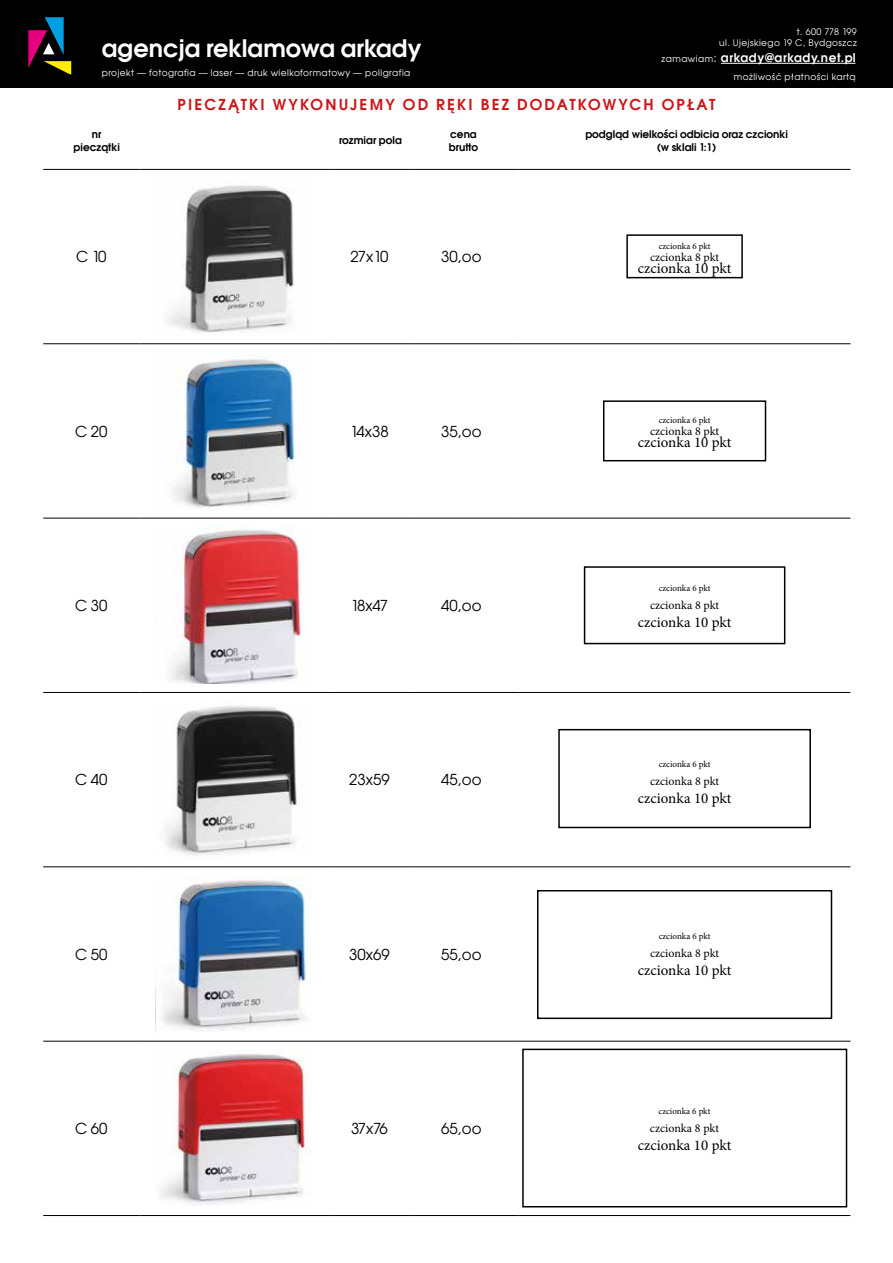
<style>
.page{position:relative;width:893px;height:1263px;background:#fff}
.page>*{position:absolute;margin:0;border:0;box-sizing:border-box;transform-origin:0 0}
.t1{font:24px "Avant Garde Gothic ITC Dm";color:#fff}
.t2{font:15px "Avant Garde Gothic ITC";color:#000}
.t3{font:15px "Minion Pro";color:#000}
.t4{font:15px "Avant Garde Gothic ITC Dm";letter-spacing:.15em;color:#cd171a}
.t5{font:12px "Minion Pro";color:#000}
.t6{font:12px "Avant Garde Gothic ITC Dm";letter-spacing:.05em;color:#fff}
.t7{font:10.5px/12.6px "Avant Garde Gothic ITC Dm";color:#000;text-align:center}
.t8{font:9px/10.8px "Avant Garde Gothic ITC";letter-spacing:.05em;color:#fff;text-align:right}
.t9{font:9px "Minion Pro";color:#000}
.s1{font-family:"Avant Garde Gothic ITC";font-size:9px}
.s2{font-family:"Avant Garde Gothic ITC"}
</style>
<div class="page">
<div style="left:0;top:0;width:893px;height:88px;background:#000"></div>
<svg style="left:28px;top:17px;width:43px;height:57px"></svg>
<hr style="left:721px;top:63px;width:134px;height:1px;background:#fff">
<hr style="left:43px;top:169px;width:96px;height:1px;background:#000">
<hr style="left:139px;top:169px;width:196px;height:1px;background:#000">
<hr style="left:335px;top:169px;width:73px;height:1px;background:#000">
<hr style="left:408px;top:169px;width:111px;height:1px;background:#000">
<hr style="left:519px;top:169px;width:331px;height:1px;background:#000">
<hr style="left:43px;top:343px;width:96px;height:1px;background:#000">
<hr style="left:139px;top:343px;width:196px;height:1px;background:#000">
<hr style="left:335px;top:343px;width:73px;height:1px;background:#000">
<hr style="left:408px;top:343px;width:111px;height:1px;background:#000">
<hr style="left:519px;top:343px;width:331px;height:1px;background:#000">
<hr style="left:43px;top:518px;width:96px;height:1px;background:#000">
<hr style="left:139px;top:518px;width:196px;height:1px;background:#000">
<hr style="left:335px;top:518px;width:73px;height:1px;background:#000">
<hr style="left:408px;top:518px;width:111px;height:1px;background:#000">
<hr style="left:519px;top:518px;width:331px;height:1px;background:#000">
<hr style="left:43px;top:692px;width:96px;height:1px;background:#000">
<hr style="left:139px;top:692px;width:196px;height:1px;background:#000">
<hr style="left:335px;top:692px;width:73px;height:1px;background:#000">
<hr style="left:408px;top:692px;width:111px;height:1px;background:#000">
<hr style="left:519px;top:692px;width:331px;height:1px;background:#000">
<hr style="left:43px;top:866px;width:96px;height:1px;background:#000">
<hr style="left:139px;top:866px;width:196px;height:1px;background:#000">
<hr style="left:335px;top:866px;width:73px;height:1px;background:#000">
<hr style="left:408px;top:866px;width:111px;height:1px;background:#000">
<hr style="left:519px;top:866px;width:331px;height:1px;background:#000">
<hr style="left:43px;top:1041px;width:96px;height:1px;background:#000">
<hr style="left:139px;top:1041px;width:196px;height:1px;background:#000">
<hr style="left:335px;top:1041px;width:73px;height:1px;background:#000">
<hr style="left:408px;top:1041px;width:111px;height:1px;background:#000">
<hr style="left:519px;top:1041px;width:331px;height:1px;background:#000">
<hr style="left:43px;top:1215px;width:96px;height:1px;background:#000">
<hr style="left:139px;top:1215px;width:196px;height:1px;background:#000">
<hr style="left:335px;top:1215px;width:73px;height:1px;background:#000">
<hr style="left:408px;top:1215px;width:111px;height:1px;background:#000">
<hr style="left:519px;top:1215px;width:331px;height:1px;background:#000">
<img style="left:168px;top:185px;width:126px;height:148px">
<div style="left:626px;top:234px;width:117px;height:44px;border:2px solid #000"></div>
<img style="left:172px;top:359px;width:123px;height:149px">
<div style="left:603px;top:400px;width:163px;height:61px;border:2px solid #000"></div>
<img style="left:169px;top:529px;width:137px;height:155px">
<div style="left:584px;top:566px;width:201px;height:78px;border:2px solid #000"></div>
<img style="left:164px;top:706px;width:133px;height:150px">
<div style="left:558px;top:729px;width:253px;height:99px;border:2px solid #000"></div>
<img style="left:162px;top:875px;width:146px;height:156px">
<div style="left:537px;top:890px;width:295px;height:129px;border:2px solid #000"></div>
<img style="left:160px;top:1050px;width:151px;height:155px">
<div style="left:522px;top:1049px;width:325px;height:158px;border:2px solid #000"></div>
<h1 class="t1" style="left:102px;top:33px;width:321px">agencja reklamowa arkady</h1>
<p class="t8" style="left:102px;top:67px;width:310px">projekt — fotografia — laser — druk wielkoformatowy — poligrafia</p>
<p class="t8" style="left:719px;top:27px;width:139px">t. 600 778 199<br>ul. Ujejskiego 19 C, Bydgoszcz</p>
<h3 class="t6" style="left:662px;top:50px;width:195px"><span class="s1">zamawiam</span><span class="s2">:</span> arkady@arkady.net.pl</h3>
<p class="t8" style="left:734px;top:71px;width:123px">możliwość płatności kartą</p>
<h2 class="t4" style="left:177px;top:95px;width:540px">PIECZĄTKI WYKONUJEMY OD RĘKI BEZ DODATKOWYCH OPŁAT</h2>
<p class="t7" style="left:74px;top:128px;width:48px">nr pieczątki</p>
<p class="t7" style="left:339px;top:134px;width:64px">rozmiar pola</p>
<p class="t7" style="left:449px;top:128px;width:31px;text-align:left">cena brutto</p>
<p class="t7" style="left:585px;top:128px;width:204px">podgląd wielkości odbicia oraz czcionki (w sklali 1:1)</p>
<h2 class="t2" style="left:76px;top:248px;width:32px">C 10</h2>
<h2 class="t2" style="left:351px;top:248px;width:39px">27x10</h2>
<h2 class="t2" style="left:441px;top:248px;width:42px">30,oo</h2>
<h2 class="t2" style="left:75px;top:422px;width:34px">C 20</h2>
<h2 class="t2" style="left:350px;top:422px;width:40px">14x38</h2>
<h2 class="t2" style="left:441px;top:422px;width:42px">35,oo</h2>
<h2 class="t2" style="left:75px;top:596px;width:34px">C 30</h2>
<h2 class="t2" style="left:351px;top:596px;width:39px">18x47</h2>
<h2 class="t2" style="left:441px;top:596px;width:42px">40,oo</h2>
<h2 class="t2" style="left:75px;top:771px;width:34px">C 40</h2>
<h2 class="t2" style="left:349px;top:771px;width:42px">23x59</h2>
<h2 class="t2" style="left:441px;top:771px;width:42px">45,oo</h2>
<h2 class="t2" style="left:75px;top:945px;width:34px">C 50</h2>
<h2 class="t2" style="left:349px;top:945px;width:42px">30x69</h2>
<h2 class="t2" style="left:441px;top:945px;width:42px">55,oo</h2>
<h2 class="t2" style="left:75px;top:1119px;width:34px">C 60</h2>
<h2 class="t2" style="left:351px;top:1119px;width:38px">37x76</h2>
<h2 class="t2" style="left:441px;top:1119px;width:42px">65,oo</h2>
<p class="t9" style="left:659px;top:240px;width:53px">czcionka 6 pkt</p>
<h3 class="t5" style="left:650px;top:249px;width:71px">czcionka 8 pkt</h3>
<h2 class="t3" style="left:638px;top:258px;width:95px">czcionka 10 pkt</h2>
<p class="t9" style="left:659px;top:414px;width:53px">czcionka 6 pkt</p>
<h3 class="t5" style="left:650px;top:423px;width:71px">czcionka 8 pkt</h3>
<h2 class="t3" style="left:638px;top:432px;width:95px">czcionka 10 pkt</h2>
<p class="t9" style="left:659px;top:582px;width:53px">czcionka 6 pkt</p>
<h3 class="t5" style="left:650px;top:597px;width:71px">czcionka 8 pkt</h3>
<h2 class="t3" style="left:638px;top:612px;width:95px">czcionka 10 pkt</h2>
<p class="t9" style="left:659px;top:758px;width:53px">czcionka 6 pkt</p>
<h3 class="t5" style="left:650px;top:773px;width:71px">czcionka 8 pkt</h3>
<h2 class="t3" style="left:638px;top:788px;width:95px">czcionka 10 pkt</h2>
<p class="t9" style="left:659px;top:930px;width:53px">czcionka 6 pkt</p>
<h3 class="t5" style="left:650px;top:945px;width:71px">czcionka 8 pkt</h3>
<h2 class="t3" style="left:638px;top:960px;width:95px">czcionka 10 pkt</h2>
<p class="t9" style="left:659px;top:1105px;width:53px">czcionka 6 pkt</p>
<h3 class="t5" style="left:650px;top:1120px;width:71px">czcionka 8 pkt</h3>
<h2 class="t3" style="left:638px;top:1135px;width:95px">czcionka 10 pkt</h2>
</div>
